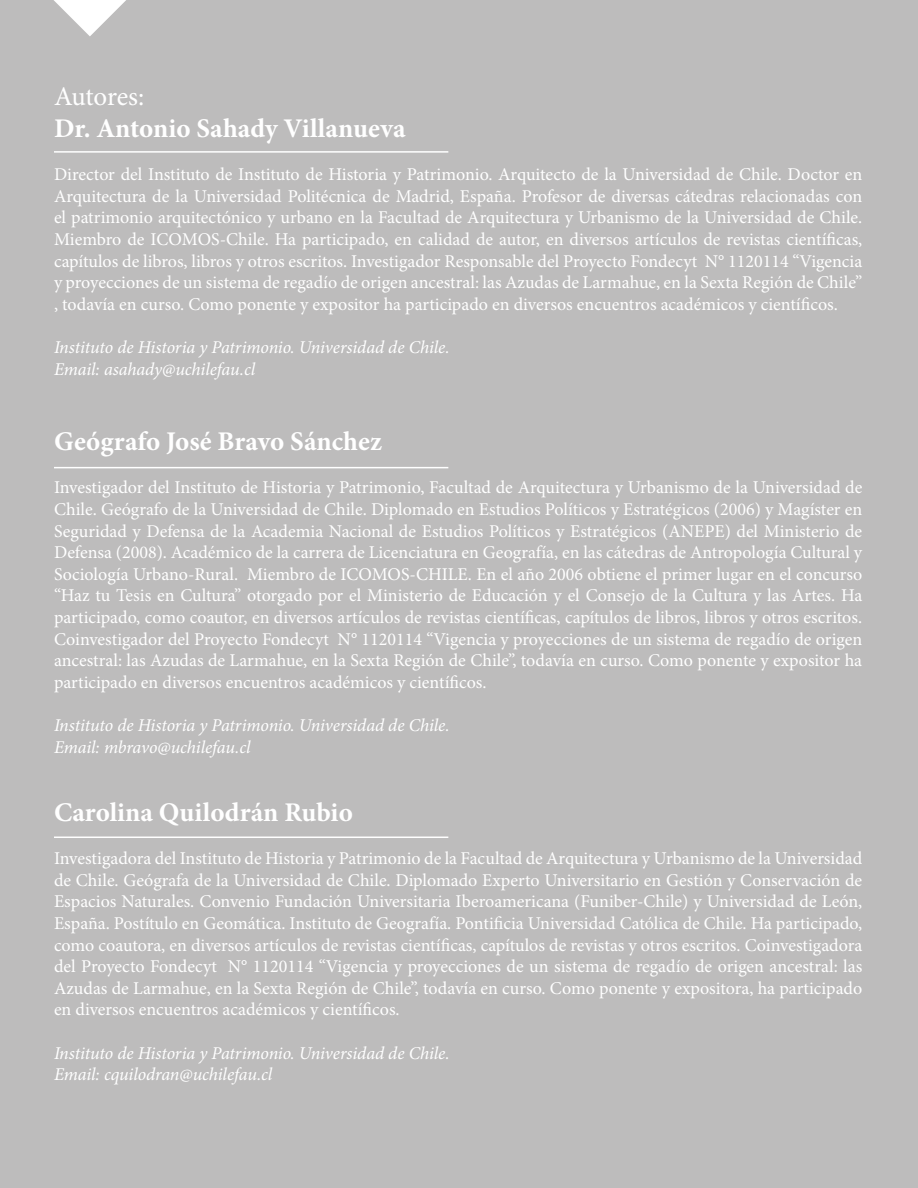
<style>
.page{position:relative;width:918px;height:1188px;background:#bdbcbc}
.page>*{position:absolute;margin:0;border:0;box-sizing:border-box;transform-origin:0 0}
.t1{font:700 27px "Minion Pro";color:#fff}
.t2{font:27px "Minion Pro";letter-spacing:-.01em;color:#fff}
.t3{font:18px/21.6px "Minion Pro";color:#fff;text-align:justify}
.t4{font:italic 18px "Minion Pro";letter-spacing:-.01em;color:#fff}
</style>
<div class="page">
<hr style="left:54px;top:151px;width:394px;height:2px;background:#fff">
<hr style="left:54px;top:467px;width:394px;height:1px;background:#fff">
<hr style="left:54px;top:837px;width:394px;height:1px;background:#fff">
<svg style="left:54px;top:0;width:72px;height:36px"></svg>
<p class="t2" style="left:54px;top:78px;width:92px">Autores:</p>
<p class="t1" style="left:54px;top:109px;width:353px">Dr. Antonio Sahady Villanueva</p>
<p class="t3" style="left:54px;top:164px;width:810px">Director del Instituto de Instituto de Historia y Patrimonio. Arquitecto de la Universidad de Chile. Doctor en Arquitectura de la Universidad Politécnica de Madrid, España. Profesor de diversas cátedras relacionadas con el patrimonio arquitectónico y urbano en la Facultad de Arquitectura y Urbanismo de la Universidad de Chile.<br>Miembro de ICOMOS-Chile. Ha participado, en calidad de autor, en diversos artículos de revistas científicas, capítulos de libros, libros y otros escritos. Investigador Responsable del Proyecto Fondecyt N° 1120114 “Vigencia y proyecciones de un sistema de regadío de origen ancestral: las Azudas de Larmahue, en la Sexta Región de Chile” , todavía en curso. Como ponente y expositor ha participado en diversos encuentros académicos y científicos.</p>
<p class="t4" style="left:54px;top:335px;width:397px">Instituto de Historia y Patrimonio. Universidad de Chile.</p>
<p class="t4" style="left:54px;top:357px;width:203px">Email: asahady@uchilefau.cl</p>
<p class="t1" style="left:54px;top:423px;width:330px">Geógrafo José Bravo Sánchez</p>
<p class="t3" style="left:54px;top:477px;width:810px">Investigador del Instituto de Historia y Patrimonio, Facultad de Arquitectura y Urbanismo de la Universidad de Chile. Geógrafo de la Universidad de Chile. Diplomado en Estudios Políticos y Estratégicos (2006) y Magíster en Seguridad y Defensa de la Academia Nacional de Estudios Políticos y Estratégicos (ANEPE) del Ministerio de Defensa (2008). Académico de la carrera de Licenciatura en Geografía, en las cátedras de Antropología Cultural y Sociología Urbano-Rural. Miembro de ICOMOS-CHILE. En el año 2006 obtiene el primer lugar en el concurso “Haz tu Tesis en Cultura” otorgado por el Ministerio de Educación y el Consejo de la Cultura y las Artes. Ha participado, como coautor, en diversos artículos de revistas científicas, capítulos de libros, libros y otros escritos.<br>Coinvestigador del Proyecto Fondecyt N° 1120114 “Vigencia y proyecciones de un sistema de regadío de origen ancestral: las Azudas de Larmahue, en la Sexta Región de Chile”, todavía en curso. Como ponente y expositor ha participado en diversos encuentros académicos y científicos.</p>
<p class="t4" style="left:54px;top:713px;width:397px">Instituto de Historia y Patrimonio. Universidad de Chile.</p>
<p class="t4" style="left:54px;top:735px;width:198px">Email: mbravo@uchilefau.cl</p>
<p class="t1" style="left:54px;top:793px;width:300px">Carolina Quilodrán Rubio</p>
<p class="t3" style="left:54px;top:848px;width:810px">Investigadora del Instituto de Historia y Patrimonio de la Facultad de Arquitectura y Urbanismo de la Universidad de Chile. Geógrafa de la Universidad de Chile. Diplomado Experto Universitario en Gestión y Conservación de Espacios Naturales. Convenio Fundación Universitaria Iberoamericana (Funiber-Chile) y Universidad de León, España. Postítulo en Geomática. Instituto de Geografía. Pontificia Universidad Católica de Chile. Ha participado, como coautora, en diversos artículos de revistas científicas, capítulos de revistas y otros escritos. Coinvestigadora del Proyecto Fondecyt N° 1120114 “Vigencia y proyecciones de un sistema de regadío de origen ancestral: las Azudas de Larmahue, en la Sexta Región de Chile”, todavía en curso. Como ponente y expositora, ha participado en diversos encuentros académicos y científicos.</p>
<p class="t4" style="left:54px;top:1041px;width:397px">Instituto de Historia y Patrimonio. Universidad de Chile.</p>
<p class="t4" style="left:54px;top:1062px;width:220px">Email: cquilodran@uchilefau.cl</p>
</div>
